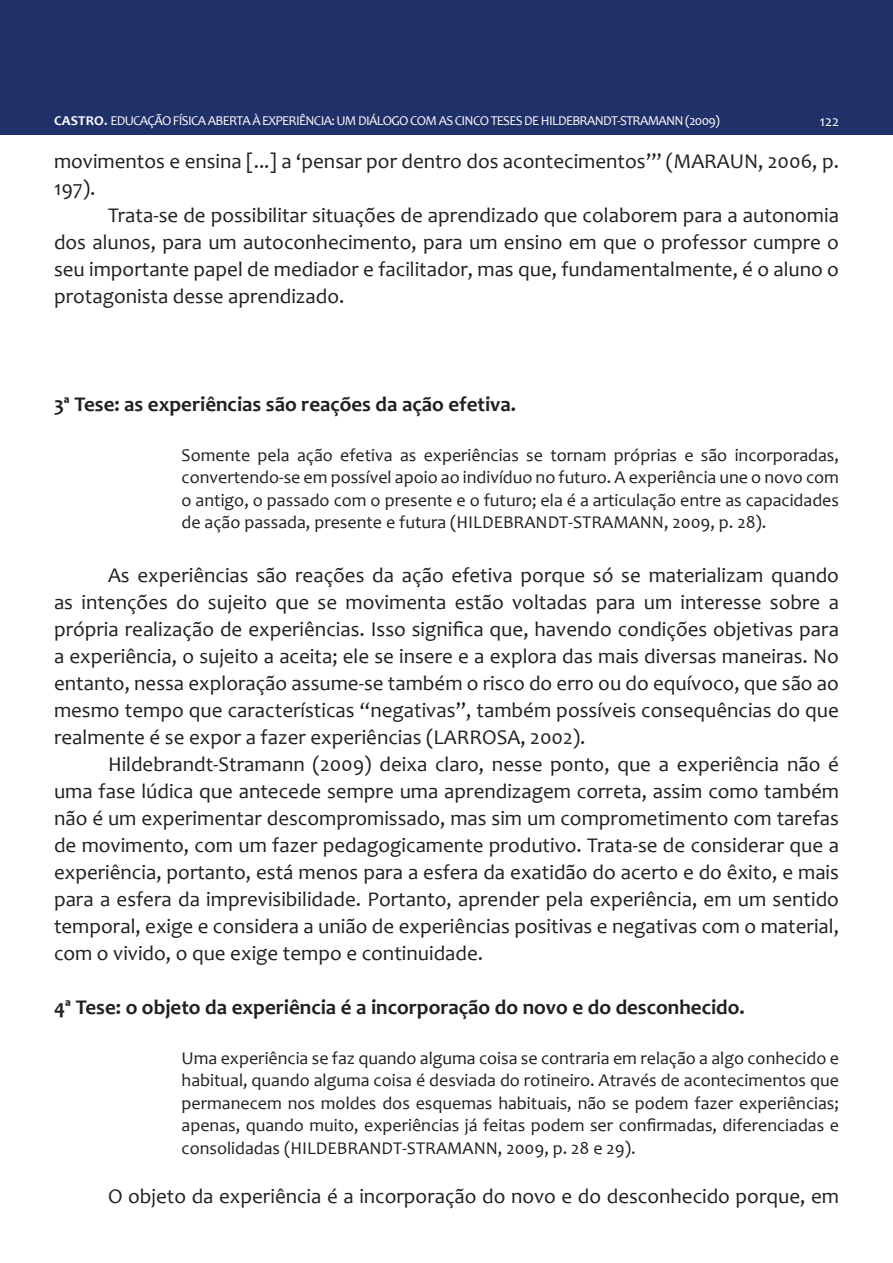
<style>
.page{position:relative;width:893px;height:1263px;background:#fff}
.page>*{position:absolute;margin:0;border:0;box-sizing:border-box;transform-origin:0 0}
.texto_corrido{font:21px/27px "Candara";color:#231f20;text-align:justify}
.texto_corrido-2{font:700 21px "Candara";color:#231f20}
.texto_corrido-3{font:18px/22.5px "Candara";color:#231f20;text-align:justify}
.t1{font:15px "Candara";color:#fff}
.t2{font:13.5px "Candara";letter-spacing:-.05em;color:#fff}
.s1{font-weight:700}
</style>
<div class="page">
<div style="left:0;top:0;width:893px;height:135px;background:#203068"></div>
<p class="t2" style="left:54px;top:112px;width:667px"><span class="s1">CASTRO.</span> EDUCAÇÃO FÍSICA ABERTA À EXPERIÊNCIA: UM DIÁLOGO COM AS CINCO TESES DE HILDEBRANDT-STRAMANN (2009)</p>
<p class="t1" style="left:820px;top:112px;width:21px">122</p>
<p class="texto_corrido" style="left:54px;top:148px;width:786px">movimentos e ensina [...] a ‘pensar por dentro dos acontecimentos’” (MARAUN, 2006, p.<br>197).</p>
<p class="texto_corrido" style="left:54px;top:202px;width:786px;text-indent:54px">Trata-se de possibilitar situações de aprendizado que colaborem para a autonomia dos alunos, para um autoconhecimento, para um ensino em que o professor cumpre o seu importante papel de mediador e facilitador, mas que, fundamentalmente, é o aluno o protagonista desse aprendizado.</p>
<p class="texto_corrido-2" style="left:54px;top:391px;width:464px">3ª Tese: as experiências são reações da ação efetiva.</p>
<p class="texto_corrido-3" style="left:182px;top:444px;width:659px">Somente pela ação efetiva as experiências se tornam próprias e são incorporadas, convertendo-se em possível apoio ao indivíduo no futuro. A experiência une o novo com o antigo, o passado com o presente e o futuro; ela é a articulação entre as capacidades de ação passada, presente e futura (HILDEBRANDT-STRAMANN, 2009, p. 28).</p>
<p class="texto_corrido" style="left:54px;top:562px;width:786px;text-indent:54px">As experiências são reações da ação efetiva porque só se materializam quando as intenções do sujeito que se movimenta estão voltadas para um interesse sobre a própria realização de experiências. Isso significa que, havendo condições objetivas para a experiência, o sujeito a aceita; ele se insere e a explora das mais diversas maneiras. No entanto, nessa exploração assume-se também o risco do erro ou do equívoco, que são ao mesmo tempo que características “negativas”, também possíveis consequências do que realmente é se expor a fazer experiências (LARROSA, 2002).</p>
<p class="texto_corrido" style="left:54px;top:751px;width:786px;text-indent:54px">Hildebrandt-Stramann (2009) deixa claro, nesse ponto, que a experiência não é uma fase lúdica que antecede sempre uma aprendizagem correta, assim como também não é um experimentar descompromissado, mas sim um comprometimento com tarefas de movimento, com um fazer pedagogicamente produtivo. Trata-se de considerar que a experiência, portanto, está menos para a esfera da exatidão do acerto e do êxito, e mais para a esfera da imprevisibilidade. Portanto, aprender pela experiência, em um sentido temporal, exige e considera a união de experiências positivas e negativas com o material, com o vivido, o que exige tempo e continuidade.</p>
<p class="texto_corrido-2" style="left:54px;top:994px;width:692px">4ª Tese: o objeto da experiência é a incorporação do novo e do desconhecido.</p>
<p class="texto_corrido-3" style="left:182px;top:1047px;width:659px">Uma experiência se faz quando alguma coisa se contraria em relação a algo conhecido e habitual, quando alguma coisa é desviada do rotineiro. Através de acontecimentos que permanecem nos moldes dos esquemas habituais, não se podem fazer experiências; apenas, quando muito, experiências já feitas podem ser confirmadas, diferenciadas e consolidadas (HILDEBRANDT-STRAMANN, 2009, p. 28 e 29).</p>
<p class="texto_corrido" style="left:108px;top:1183px;width:732px">O objeto da experiência é a incorporação do novo e do desconhecido porque, em</p>
</div>
